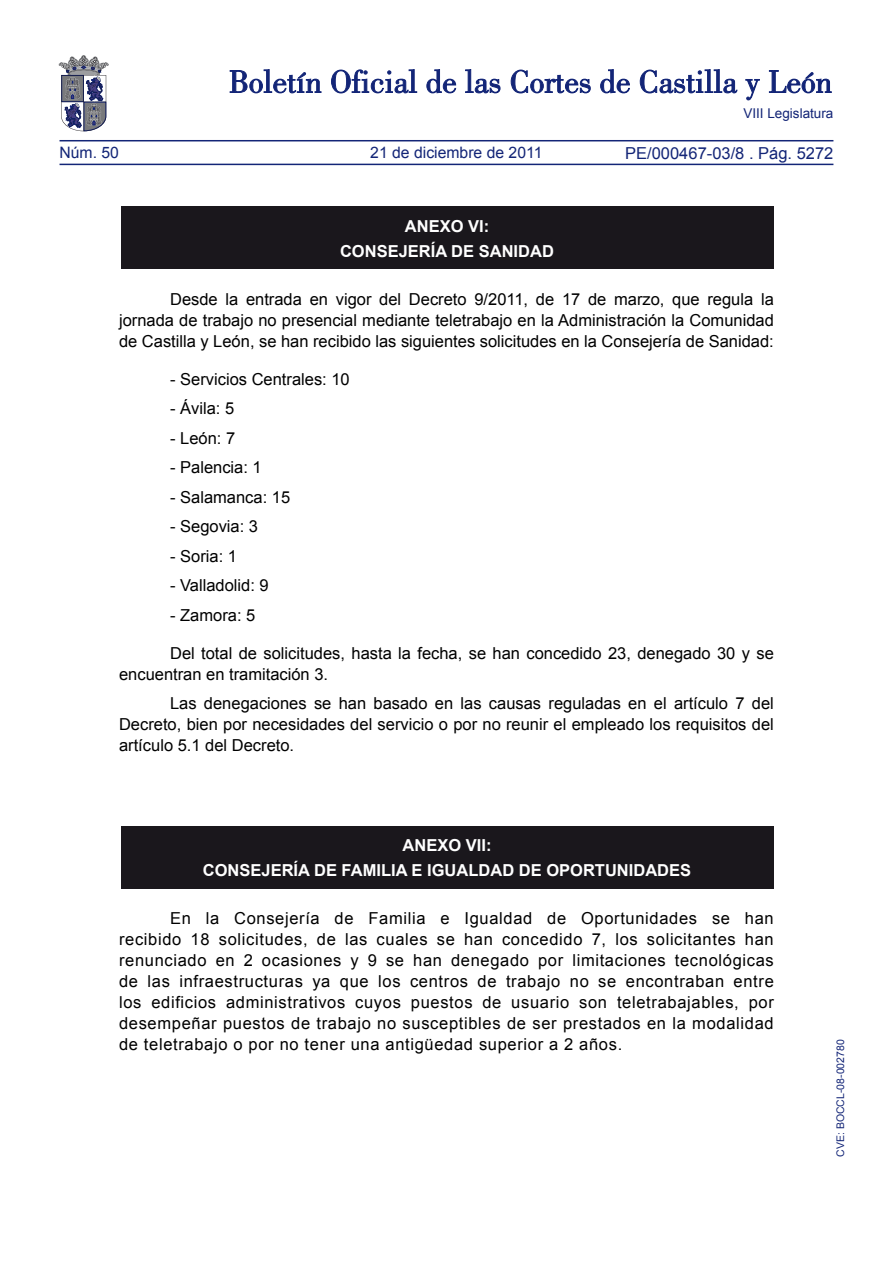
<style>
.page{position:relative;width:893px;height:1263px;background:#fff}
.page>*{position:absolute;margin:0;border:0;box-sizing:border-box;transform-origin:0 0}
.TEXTO_NORMAL{font:16.5px/21px "Arial";color:#000;text-align:justify}
.TEXTO_NORMAL-2{font:700 16.5px "Arial";color:#fff}
.t1{font:16.5px "Arial";color:#132577}
.t2{font:15.75px "Arial";color:#132577}
.t3{font:13.5px "Arial";color:#132577}
.TEXTO_NORMAL-3{font:10.5px "Arial";color:#132577}
</style>
<div class="page">
<hr style="left:60px;top:164px;width:773px;height:1px;background:#132577">
<hr style="left:60px;top:140px;width:773px;height:1px;background:#132577">
<svg style="left:230px;top:69px;width:91px;height:24px"></svg>
<svg style="left:331px;top:69px;width:86px;height:24px"></svg>
<svg style="left:426px;top:69px;width:30px;height:24px"></svg>
<svg style="left:465px;top:69px;width:35px;height:24px"></svg>
<svg style="left:511px;top:70px;width:80px;height:23px"></svg>
<svg style="left:600px;top:69px;width:30px;height:24px"></svg>
<svg style="left:640px;top:69px;width:97px;height:24px"></svg>
<svg style="left:745px;top:79px;width:15px;height:21px"></svg>
<svg style="left:769px;top:70px;width:62px;height:23px"></svg>
<svg style="left:59px;top:55px;width:49px;height:76px"></svg>
<div style="left:121px;top:207px;width:653px;height:62px;background:#1a171c"></div>
<div style="left:121px;top:826px;width:653px;height:62px;background:#1a171c"></div>
<p class="t2" style="left:60px;top:142px;width:61px">Núm. 50</p>
<p class="t2" style="left:370px;top:142px;width:174px">21 de diciembre de 2011</p>
<p class="TEXTO_NORMAL-2" style="left:405px;top:215px;width:86px">ANEXO VI:</p>
<p class="TEXTO_NORMAL-2" style="left:340px;top:240px;width:215px">CONSEJERÍA DE SANIDAD</p>
<p class="t3" style="left:743px;top:105px;width:92px">VIII Legislatura</p>
<p class="t1" style="left:625px;top:142px;width:210px">PE/000467-03/8 . Pág. 5272</p>
<p class="TEXTO_NORMAL" style="left:119px;top:289px;width:656px;text-indent:51px">Desde la entrada en vigor del Decreto 9/2011, de 17 de marzo, que regula la jornada de trabajo no presencial mediante teletrabajo en la Administración la Comunidad de Castilla y León, se han recibido las siguientes solicitudes en la Consejería de Sanidad:</p>
<p class="TEXTO_NORMAL" style="left:170px;top:369px;width:181px">- Servicios Centrales: 10</p>
<p class="TEXTO_NORMAL" style="left:170px;top:398px;width:66px">- Ávila: 5</p>
<p class="TEXTO_NORMAL" style="left:170px;top:428px;width:67px">- León: 7</p>
<p class="TEXTO_NORMAL" style="left:170px;top:457px;width:93px">- Palencia: 1</p>
<p class="TEXTO_NORMAL" style="left:170px;top:487px;width:122px">- Salamanca: 15</p>
<p class="TEXTO_NORMAL" style="left:170px;top:516px;width:90px">- Segovia: 3</p>
<p class="TEXTO_NORMAL" style="left:170px;top:546px;width:68px">- Soria: 1</p>
<p class="TEXTO_NORMAL" style="left:170px;top:575px;width:100px">- Valladolid: 9</p>
<p class="TEXTO_NORMAL" style="left:170px;top:605px;width:87px">- Zamora: 5</p>
<p class="TEXTO_NORMAL" style="left:119px;top:643px;width:656px;text-indent:51px">Del total de solicitudes, hasta la fecha, se han concedido 23, denegado 30 y se encuentran en tramitación 3.</p>
<p class="TEXTO_NORMAL" style="left:119px;top:693px;width:656px;text-indent:51px">Las denegaciones se han basado en las causas reguladas en el artículo 7 del Decreto, bien por necesidades del servicio o por no reunir el empleado los requisitos del artículo 5.1 del Decreto.</p>
<p class="TEXTO_NORMAL-2" style="left:403px;top:834px;width:90px">ANEXO VII:</p>
<p class="TEXTO_NORMAL-2" style="left:203px;top:859px;width:490px">CONSEJERÍA DE FAMILIA E IGUALDAD DE OPORTUNIDADES</p>
<p class="TEXTO_NORMAL" style="left:119px;top:908px;width:656px;text-indent:51px">En la Consejería de Familia e Igualdad de Oportunidades se han recibido 18 solicitudes, de las cuales se han concedido 7, los solicitantes han renunciado en 2 ocasiones y 9 se han denegado por limitaciones tecnológicas de las infraestructuras ya que los centros de trabajo no se encontraban entre los edificios administrativos cuyos puestos de usuario son teletrabajables, por desempeñar puestos de trabajo no susceptibles de ser prestados en la modalidad de teletrabajo o por no tener una antigüedad superior a 2 años.</p>
<p class="TEXTO_NORMAL-3" style="left:834px;top:1157px;width:119px;rotate:-90deg">CVE: BOCCL-08-002780</p>
</div>
